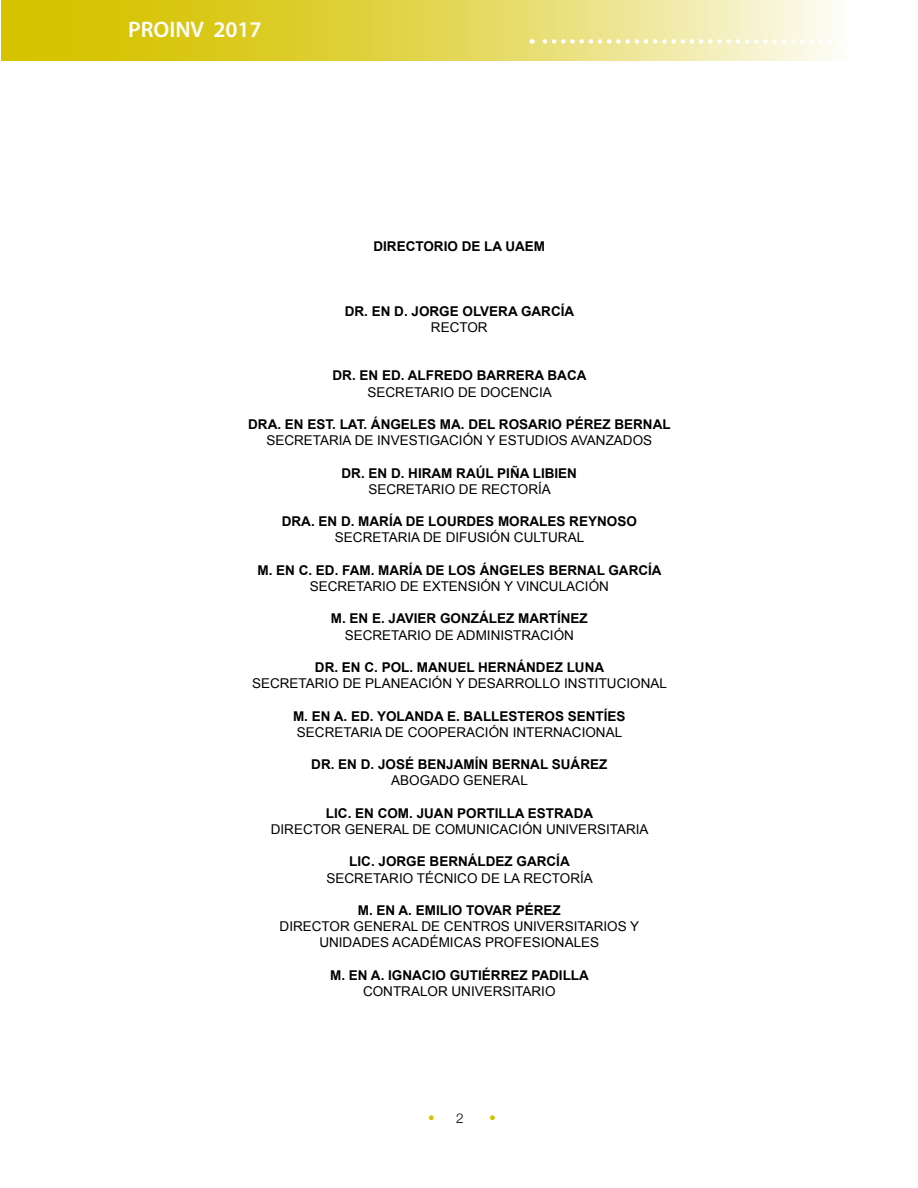
<style>
.page{position:relative;width:918px;height:1188px;background:#fff}
.page>*{position:absolute;margin:0;border:0;box-sizing:border-box;transform-origin:0 0}
.t1{font:600 22.5px "Myriad Pro";color:#fff}
.t2{font:700 13.5px "Arial";color:#000}
.t3{font:13.5px/16.2px "Arial";color:#000;text-align:center}
.t4{font:300 13.5px "Helvetica Neue";color:#000}
</style>
<div class="page">
<svg style="left:1px;top:1px;width:833px;height:60px;background:#e3d758"></svg>
<svg style="left:532px;top:39px;width:302px;height:5px"></svg>
<svg style="left:429px;top:1115px;width:5px;height:5px"></svg>
<svg style="left:490px;top:1115px;width:5px;height:5px"></svg>
<h1 class="t1" style="left:128px;top:15px;width:135px">PROINV 2017</h1>
<p class="t2" style="left:373px;top:237px;width:173px">DIRECTORIO DE LA UAEM</p>
<p class="t2" style="left:345px;top:302px;width:231px">DR. EN D. JORGE OLVERA GARCÍA</p>
<p class="t3" style="left:431px;top:319px;width:58px">RECTOR</p>
<p class="t2" style="left:333px;top:367px;width:255px">DR. EN ED. ALFREDO BARRERA BACA</p>
<p class="t3" style="left:368px;top:384px;width:186px">SECRETARIO DE DOCENCIA</p>
<p class="t2" style="left:248px;top:415px;width:424px">DRA. EN EST. LAT. ÁNGELES MA. DEL ROSARIO PÉREZ BERNAL</p>
<p class="t3" style="left:266px;top:432px;width:387px">SECRETARIA DE INVESTIGACIÓN Y ESTUDIOS AVANZADOS</p>
<p class="t2" style="left:342px;top:464px;width:237px">DR. EN D. HIRAM RAÚL PIÑA LIBIEN</p>
<p class="t3" style="left:368px;top:481px;width:184px">SECRETARIO DE RECTORÍA</p>
<p class="t2" style="left:282px;top:512px;width:357px">DRA. EN D. MARÍA DE LOURDES MORALES REYNOSO</p>
<p class="t3" style="left:335px;top:530px;width:251px">SECRETARIA DE DIFUSIÓN CULTURAL</p>
<p class="t2" style="left:257px;top:561px;width:406px">M. EN C. ED. FAM. MARÍA DE LOS ÁNGELES BERNAL GARCÍA</p>
<p class="t3" style="left:310px;top:578px;width:301px">SECRETARIO DE EXTENSIÓN Y VINCULACIÓN</p>
<p class="t2" style="left:331px;top:610px;width:259px">M. EN E. JAVIER GONZÁLEZ MARTÍNEZ</p>
<p class="t3" style="left:345px;top:627px;width:231px">SECRETARIO DE ADMINISTRACIÓN</p>
<p class="t2" style="left:315px;top:658px;width:291px">DR. EN C. POL. MANUEL HERNÁNDEZ LUNA</p>
<p class="t3" style="left:252px;top:675px;width:416px">SECRETARIO DE PLANEACIÓN Y DESARROLLO INSTITUCIONAL</p>
<p class="t2" style="left:293px;top:707px;width:334px">M. EN A. ED. YOLANDA E. BALLESTEROS SENTÍES</p>
<p class="t3" style="left:297px;top:724px;width:327px">SECRETARIA DE COOPERACIÓN INTERNACIONAL</p>
<p class="t2" style="left:311px;top:755px;width:298px">DR. EN D. JOSÉ BENJAMÍN BERNAL SUÁREZ</p>
<p class="t3" style="left:391px;top:773px;width:138px">ABOGADO GENERAL</p>
<p class="t2" style="left:326px;top:804px;width:269px">LIC. EN COM. JUAN PORTILLA ESTRADA</p>
<p class="t3" style="left:271px;top:821px;width:379px">DIRECTOR GENERAL DE COMUNICACIÓN UNIVERSITARIA</p>
<p class="t2" style="left:349px;top:853px;width:222px">LIC. JORGE BERNÁLDEZ GARCÍA</p>
<p class="t3" style="left:327px;top:870px;width:268px">SECRETARIO TÉCNICO DE LA RECTORÍA</p>
<p class="t2" style="left:358px;top:901px;width:205px">M. EN A. EMILIO TOVAR PÉREZ</p>
<p class="t3" style="left:280px;top:918px;width:361px">DIRECTOR GENERAL DE CENTROS UNIVERSITARIOS Y<br>UNIDADES ACADÉMICAS PROFESIONALES</p>
<p class="t2" style="left:330px;top:966px;width:260px">M. EN A. IGNACIO GUTIÉRREZ PADILLA</p>
<p class="t3" style="left:363px;top:983px;width:194px">CONTRALOR UNIVERSITARIO</p>
<p class="t4" style="left:456px;top:1107px;width:9px">2</p>
</div>
